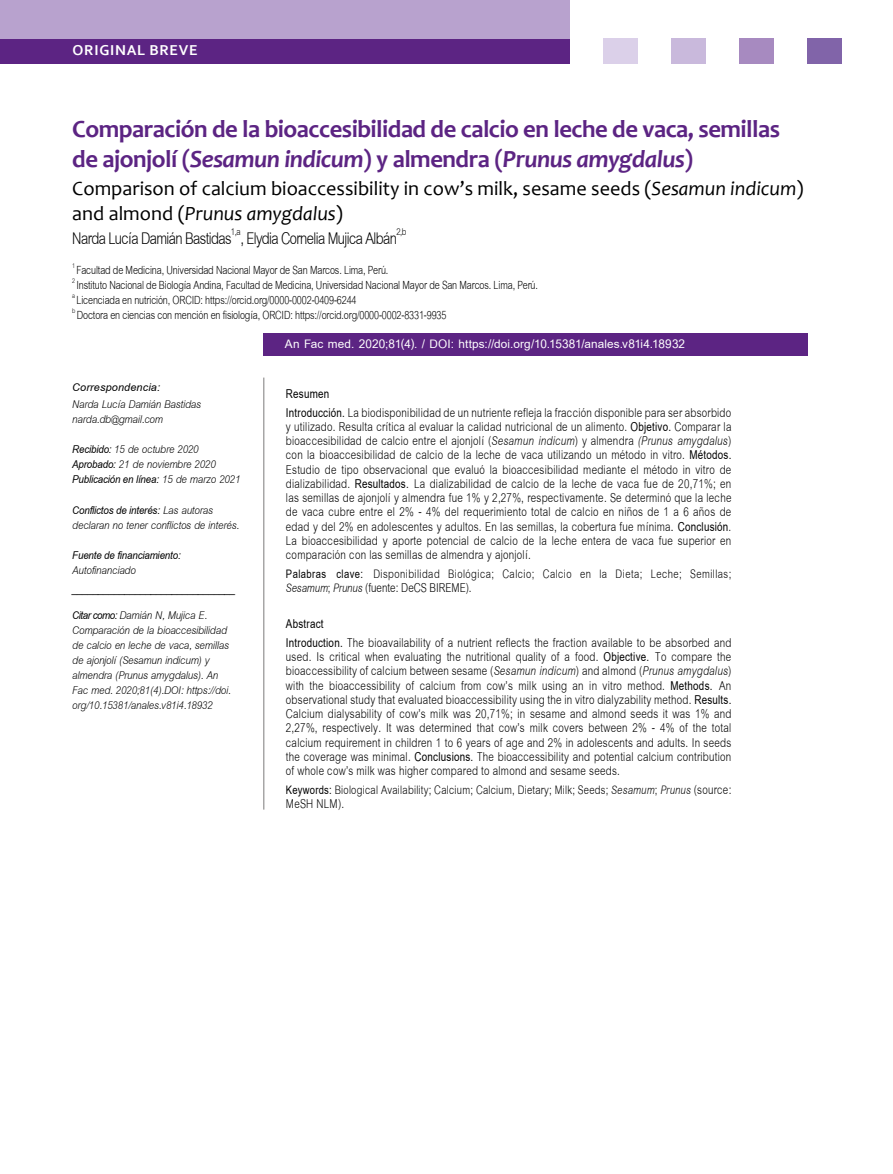
<style>
.page{position:relative;width:893px;height:1174px;background:#fff}
.page>*{position:absolute;margin:0;border:0;box-sizing:border-box;transform-origin:0 0}
.t1{font:700 24.75px/29.7px "Candara";letter-spacing:-.02em;color:#5c2483}
.t2{font:24.75px "Cordia UPC";letter-spacing:-.03em;color:#000;scale:.8 1}
.t3{font:20.25px/24.3px "Candara";color:#000}
.t4{font:18.75px/14.2px "Cordia UPC";letter-spacing:.015em;color:#000;scale:.8 1}
.t5{font:18px "Cordia UPC";letter-spacing:.03em;color:#000;scale:.8 1}
.t6{font:700 18px "Cordia UPC";letter-spacing:.005em;color:#fff}
.t7{font:17.25px/15px "Cordia UPC";letter-spacing:-.01em;color:#000;scale:.8 1}
.t8{font:italic 16.5px/15px "Cordia UPC";letter-spacing:-.01em;color:#000;scale:.9 1}
.t9{font:italic 700 16.5px/25.5px "Cordia UPC";letter-spacing:-.01em;color:#000;scale:.9 1}
.t10{font:italic 700 16.5px "Cordia UPC";letter-spacing:.01em;color:#000}
.t11{font:700 15px "Corbel";letter-spacing:.05em;color:#fff}
.s1{font-style:italic}
.s2{font-weight:700}
.s3{font-weight:400}
.s4{font-style:italic;font-size:18px}
.s5{font-size:18px}
.s6{font-size:18.75px}
</style>
<div class="page">
<div style="left:808px;top:38px;width:34px;height:26px;background:#8164a9"></div>
<div style="left:604px;top:38px;width:34px;height:26px;background:#dbd0e9"></div>
<div style="left:672px;top:38px;width:34px;height:26px;background:#c9b9dc"></div>
<div style="left:740px;top:38px;width:34px;height:26px;background:#a78ac0"></div>
<div style="left:0;top:38px;width:570px;height:26px;background:#5c2483"></div>
<div style="left:0;top:0;width:570px;height:38px;background:#b8a2ce"></div>
<div style="left:264px;top:333px;width:544px;height:23px;background:#5c2483"></div>
<hr style="left:264px;top:377px;width:1px;height:432px;background:#7c7b7b">
<p class="t11" style="left:73px;top:41px;width:127px">ORIGINAL BREVE</p>
<h1 class="t1" style="left:72px;top:114px;width:709px">Comparación de la bioaccesibilidad de calcio en leche de vaca, semillas de ajonjolí (<span class="s1">Sesamun indicum</span>) y almendra (<span class="s1">Prunus amygdalus</span>)</h1>
<p class="t3" style="left:72px;top:176px;width:733px">Comparison of calcium bioaccessibility in cow’s milk, sesame seeds (<span class="s1">Sesamun indicum</span>) and almond (<span class="s1">Prunus amygdalus</span>)</p>
<h1 class="t2" style="left:72px;top:221px;width:419px">Narda Lucía Damián Bastidas<sup>1,a</sup>, Elydia Cornelia Mujica Albán<sup>2,b</sup></h1>
<p class="t7" style="left:72px;top:263px;width:584px"><sup>1</sup> Facultad de Medicina, Universidad Nacional Mayor de San Marcos. Lima, Perú.<br><sup>2</sup> Instituto Nacional de Biología Andina, Facultad de Medicina, Universidad Nacional Mayor de San Marcos. Lima, Perú. <sup>a</sup> Licenciada en nutrición, ORCID: https://orcid.org/0000-0002-0409-6244<br><sup>b</sup> Doctora en ciencias con mención en fisiología, ORCID: https://orcid.org/0000-0002-8331-9935</p>
<p class="t10" style="left:72px;top:377px;width:89px">Correspondencia:</p>
<p class="t8" style="left:72px;top:397px;width:145px">Narda Lucía Damián Bastidas narda.db@gmail.com</p>
<p class="t8" style="left:72px;top:442px;width:188px"><span class="s2">Recibido:</span> 15 de octubre 2020<br><span class="s2">Aprobado:</span> 21 de noviembre 2020<br><span class="s2">Publicación en línea:</span> 15 de marzo 2021</p>
<p class="t8" style="left:72px;top:502px;width:187px"><span class="s2">Conflictos de interés:</span> Las autoras declaran no tener conflictos de interés.</p>
<p class="t9" style="left:72px;top:542px;width:122px">Fuente de financiamiento:</p>
<p class="t8" style="left:72px;top:562px;width:72px">Autofinanciado</p>
<p class="t9" style="left:72px;top:576px;width:183px">_______________________________<br>Citar como: <span class="s3">Damián N, Mujica E.</span></p>
<p class="t8" style="left:72px;top:622px;width:178px">Comparación de la bioaccesibilidad de calcio en leche de vaca, semillas de ajonjolí (Sesamun indicum) y almendra (Prunus amygdalus). An Fac med. 2020;81(4).DOI: https://doi. org/10.15381/anales.v81i4.18932</p>
<p class="t6" style="left:285px;top:333px;width:402px">An Fac med. 2020;81(4). / DOI: https://doi.org/10.15381/anales.v81i4.18932</p>
<p class="t4" style="left:286px;top:385px;width:558px;line-height:18.5px"><span class="s2">Resumen<br>Introducción.</span> La biodisponibilidad de un nutriente refleja la fracción disponible para ser absorbido</p>
<p class="t4" style="left:286px;top:420px;width:558px;text-align:justify">y utilizado. Resulta crítica al evaluar la calidad nutricional de un alimento. <span class="s2">Objetivo.</span> Comparar la bioaccesibilidad de calcio entre el ajonjolí (<span class="s1">Sesamun indicum</span>) y almendra <span class="s1">(Prunus amygdalus</span>) con la bioaccesibilidad de calcio de la leche de vaca utilizando un método in vitro. <span class="s2">Métodos.<br></span>Estudio de tipo observacional que evaluó la bioaccesibilidad mediante el método in vitro de dializabilidad. <span class="s2">Resultados.</span> La dializabilidad de calcio de la leche de vaca fue de 20,71%; en las semillas de ajonjolí y almendra fue 1% y 2,27%, respectivamente. Se determinó que la leche de vaca cubre entre el 2% - 4% del requerimiento total de calcio en niños de 1 a 6 años de edad y del 2% en adolescentes y adultos. En las semillas, la cobertura fue mínima<span class="s2">. Conclusión</span>.<br>La bioaccesibilidad y aporte potencial de calcio de la leche entera de vaca fue superior en comparación con las semillas de almendra y ajonjolí.</p>
<p class="t5" style="left:286px;top:561px;width:558px"><span class="s2">Palabras clave:</span> Disponibilidad Biológica; Calcio; Calcio en la Dieta; Leche; Semillas;</p>
<p class="t4" style="left:286px;top:570px;width:234px;line-height:36.3px"><span class="s4">Sesamum</span><span class="s5">;</span> <span class="s4">Prunus</span> (fuente: DeCS BIREME).<br><span class="s2">Abstract</span></p>
<p class="t4" style="left:286px;top:636px;width:558px;text-align:justify"><span class="s2">Introduction.</span> The bioavailability of a nutrient reflects the fraction available to be absorbed and used. Is critical when evaluating the nutritional quality of a food. <span class="s2">Objective.</span> To compare the bioaccessibility of calcium between sesame (<span class="s1">Sesamun indicum</span>) and almond (<span class="s1">Prunus amygdalus</span>) with the bioaccessibility of calcium from cow’s milk using an in vitro method. <span class="s2">Methods.</span> An observational study that evaluated bioaccessibility using the in vitro dialyzability method. <span class="s2">Results.<br></span>Calcium dialysability of cow’s milk was 20,71%; in sesame and almond seeds it was 1% and 2,27%, respectively. It was determined that cow’s milk covers between 2% - 4% of the total calcium requirement in children 1 to 6 years of age and 2% in adolescents and adults. In seeds the coverage was minimal. <span class="s2">Conclusions.</span> The bioaccessibility and potential calcium contribution of whole cow’s milk was higher compared to almond and sesame seeds.</p>
<p class="t5" style="left:286px;top:777px;width:558px"><span class="s2">Keywords:</span> Biological Availability; Calcium; Calcium, Dietary; Milk; Seeds; <span class="s1">Sesamum</span>; <span class="s1">Prunus</span> <span class="s6">(source:</span></p>
<p class="t4" style="left:286px;top:797px;width:74px">MeSH NLM).</p>
</div>
